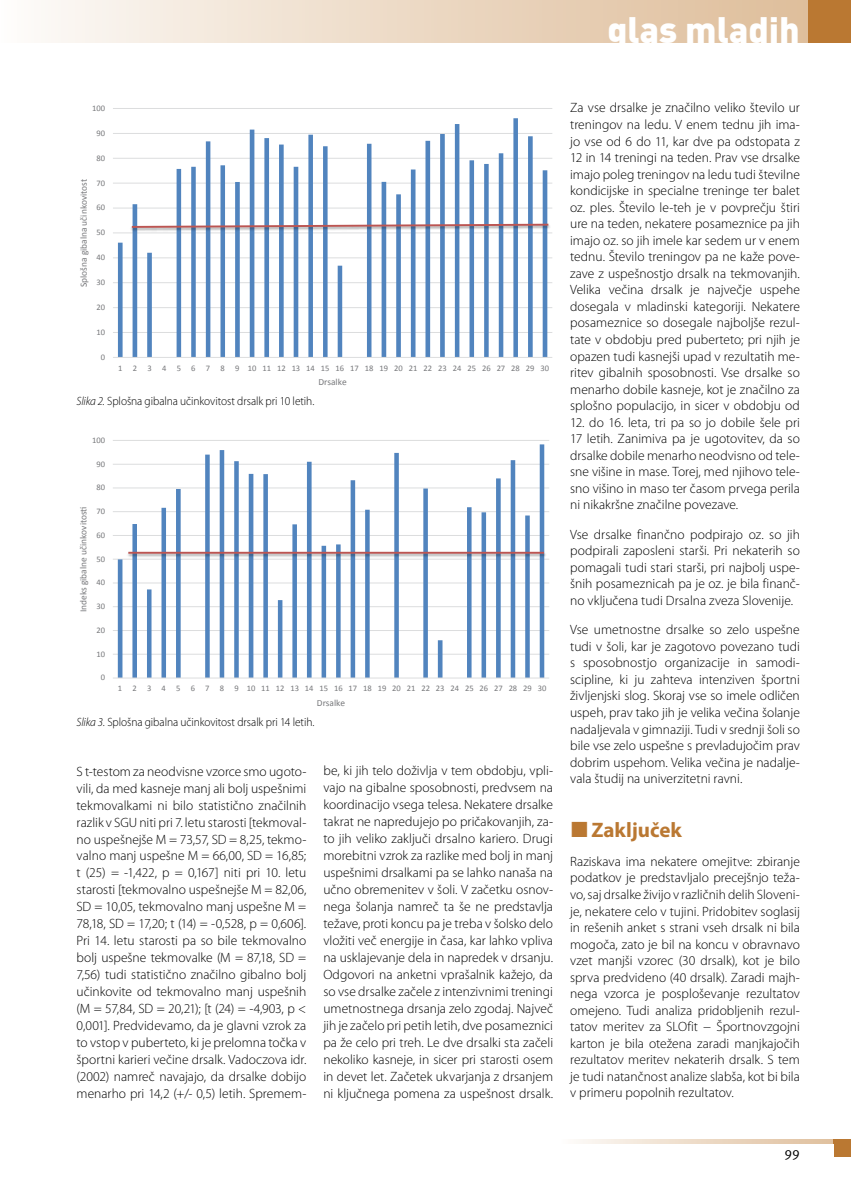
<style>
.page{position:relative;width:851px;height:1191px;background:#fff}
.page>*{position:absolute;margin:0;border:0;box-sizing:border-box;transform-origin:0 0}
.t1{font:900 36px "DINCE";color:#fff}
.t2{font:700 21px "Myriad Pro";letter-spacing:-.005em;color:#ba7832}
.t3{font:300 13.5px/16.5px "Myriad Pro";color:#000;text-align:justify}
.t4{font:13.5px "Meta Pro";color:#000}
.t5{font:300 12px "Myriad Pro";letter-spacing:-.005em;color:#000;scale:.95 1}
.t6{font:9.45px "Calibri";color:#77787b}
.t7{font:8.55px "Calibri";color:#77787b}
.s1{font-style:italic}
</style>
<div class="page">
<div style="left:0;top:0;width:850px;height:43px;background:linear-gradient(to right,#fcfaf7,#dcb993)"></div>
<div style="left:808px;top:0;width:42px;height:43px;background:#ba7832"></div>
<div style="left:561px;top:1140px;width:289px;height:17px;background:linear-gradient(to right,#fdfbf8,#ddbb96)"></div>
<div style="left:833px;top:1140px;width:17px;height:17px;background:#ba7832"></div>
<div style="left:561px;top:1144px;width:272px;height:13px;background:#fff"></div>
<svg style="left:113px;top:108px;width:440px;height:250px"></svg>
<img style="left:129px;top:222px;width:423px;height:10px">
<svg style="left:130px;top:223px;width:420px;height:6px"></svg>
<svg style="left:113px;top:440px;width:436px;height:239px"></svg>
<img style="left:125px;top:550px;width:423px;height:8px">
<hr style="left:128px;top:552px;width:416px;height:2px;background:#bc5552">
<h1 class="t1" style="left:607px;top:5px;width:194px">glas mladih</h1>
<p class="t7" style="left:92px;top:103px;width:14px">100</p>
<p class="t7" style="left:96px;top:127px;width:10px">90</p>
<p class="t6" style="left:78px;top:287px;width:110px;rotate:-90deg">Splošna gibalna učinkovitost</p>
<p class="t7" style="left:96px;top:152px;width:10px">80</p>
<p class="t7" style="left:96px;top:177px;width:10px">70</p>
<p class="t7" style="left:96px;top:202px;width:10px">60</p>
<p class="t7" style="left:96px;top:227px;width:10px">50</p>
<p class="t7" style="left:96px;top:252px;width:10px">40</p>
<p class="t7" style="left:96px;top:277px;width:10px">30</p>
<p class="t7" style="left:96px;top:302px;width:10px">20</p>
<p class="t7" style="left:96px;top:327px;width:10px">10</p>
<p class="t7" style="left:101px;top:351px;width:6px">0</p>
<p class="t7" style="left:118px;top:362px;width:432px">1 2 3 4 5 6 7 8 9 101112131415161718192021222324252627282930</p>
<p class="t6" style="left:318px;top:376px;width:30px">Drsalke</p>
<p class="t5" style="left:77px;top:395px;width:252px"><span class="s1">Slika 2.</span> Splošna gibalna učinkovitost drsalk pri 10 letih.</p>
<p class="t7" style="left:92px;top:434px;width:14px">100</p>
<p class="t7" style="left:96px;top:458px;width:10px">90</p>
<p class="t6" style="left:77px;top:612px;width:108px;rotate:-90deg">Indeks gibalne učinkovitosti</p>
<p class="t7" style="left:96px;top:482px;width:10px">80</p>
<p class="t7" style="left:96px;top:506px;width:10px">70</p>
<p class="t7" style="left:96px;top:529px;width:10px">60</p>
<p class="t7" style="left:96px;top:553px;width:10px">50</p>
<p class="t7" style="left:96px;top:577px;width:10px">40</p>
<p class="t7" style="left:96px;top:601px;width:10px">30</p>
<p class="t7" style="left:96px;top:624px;width:10px">20</p>
<p class="t7" style="left:96px;top:648px;width:10px">10</p>
<p class="t7" style="left:101px;top:672px;width:6px">0</p>
<p class="t7" style="left:118px;top:683px;width:430px">1 2 3 4 5 6 7 8 9 101112131415161718192021222324252627282930</p>
<p class="t6" style="left:317px;top:696px;width:30px">Drsalke</p>
<p class="t5" style="left:77px;top:715px;width:252px"><span class="s1">Slika 3.</span> Splošna gibalna učinkovitost drsalk pri 14 letih.</p>
<p class="t3" style="left:77px;top:763px;width:231px;line-height:17px">S t-testom za neodvisne vzorce smo ugoto&shy;vili, da med kasneje manj ali bolj uspešnimi tekmovalkami ni bilo statistično značilnih razlik v SGU niti pri 7. letu starosti [tekmoval&shy;no uspešnejše M = 73,57, SD = 8,25, tekmo&shy;valno manj uspešne M = 66,00, SD = 16,85; t (25) = -1,422, p = 0,167] niti pri 10. letu starosti [tekmovalno uspešnejše M = 82,06, SD = 10,05, tekmovalno manj uspešne M = 78,18, SD = 17,20; t (14) = -0,528, p = 0,606].<br>Pri 14. letu starosti pa so bile tekmovalno bolj uspešne tekmovalke (M = 87,18, SD = 7,56) tudi statistično značilno gibalno bolj učinkovite od tekmovalno manj uspešnih (M = 57,84, SD = 20,21); [t (24) = -4,903, p &lt; 0,001]. Predvidevamo, da je glavni vzrok za to vstop v puberteto, ki je prelomna točka v športni karieri večine drsalk. Vadoczova idr. (2002) namreč navajajo, da drsalke dobijo menarho pri 14,2 (+/- 0,5) letih. Spremem-</p>
<p class="t3" style="left:323px;top:762px;width:231px;line-height:17px">be, ki jih telo doživlja v tem obdobju, vpli&shy;vajo na gibalne sposobnosti, predvsem na koordinacijo vsega telesa. Nekatere drsalke takrat ne napredujejo po pričakovanjih, za&shy;to jih veliko zaključi drsalno kariero. Drugi morebitni vzrok za razlike med bolj in manj uspešnimi drsalkami pa se lahko nanaša na učno obremenitev v šoli. V začetku osnov&shy;nega šolanja namreč ta še ne predstavlja težave, proti koncu pa je treba v šolsko delo vložiti več energije in časa, kar lahko vpliva na usklajevanje dela in napredek v drsanju.<br>Odgovori na anketni vprašalnik kažejo, da so vse drsalke začele z intenzivnimi treningi umetnostnega drsanja zelo zgodaj. Največ jih je začelo pri petih letih, dve posameznici pa že celo pri treh. Le dve drsalki sta začeli nekoliko kasneje, in sicer pri starosti osem in devet let. Začetek ukvarjanja z drsanjem ni ključnega pomena za uspešnost drsalk.</p>
<p class="t3" style="left:570px;top:100px;width:231px">Za vse drsalke je značilno veliko število ur treningov na ledu. V enem tednu jih ima&shy;jo vse od 6 do 11, kar dve pa odstopata z 12 in 14 treningi na teden. Prav vse drsalke imajo poleg treningov na ledu tudi številne kondicijske in specialne treninge ter balet oz. ples. Število le-teh je v povprečju štiri ure na teden, nekatere posameznice pa jih imajo oz. so jih imele kar sedem ur v enem tednu. Število treningov pa ne kaže pove&shy;zave z uspešnostjo drsalk na tekmovanjih.<br>Velika večina drsalk je največje uspehe dosegala v mladinski kategoriji. Nekatere posameznice so dosegale najboljše rezul&shy;tate v obdobju pred puberteto; pri njih je opazen tudi kasnejši upad v rezultatih me&shy;ritev gibalnih sposobnosti. Vse drsalke so menarho dobile kasneje, kot je značilno za splošno populacijo, in sicer v obdobju od</p>
<p class="t3" style="left:570px;top:414px;width:231px">12. do 16. leta, tri pa so jo dobile šele pri 17 letih. Zanimiva pa je ugotovitev, da so drsalke dobile menarho neodvisno od tele&shy;sne višine in mase. Torej, med njihovo tele&shy;sno višino in maso ter časom prvega perila ni nikakršne značilne povezave.</p>
<p class="t3" style="left:570px;top:526px;width:231px">Vse drsalke finančno podpirajo oz. so jih podpirali zaposleni starši. Pri nekaterih so pomagali tudi stari starši, pri najbolj uspe&shy;šnih posameznicah pa je oz. je bila finanč&shy;no vključena tudi Drsalna zveza Slovenije.</p>
<p class="t3" style="left:570px;top:621px;width:231px">Vse umetnostne drsalke so zelo uspešne tudi v šoli, kar je zagotovo povezano tudi s sposobnostjo organizacije in samodi&shy;scipline, ki ju zahteva intenziven športni življenjski slog. Skoraj vse so imele odličen uspeh, prav tako jih je velika večina šolanje nadaljevala v gimnaziji. Tudi v srednji šoli so bile vse zelo uspešne s prevladujočim prav dobrim uspehom. Velika večina je nadalje&shy;vala študij na univerzitetni ravni.</p>
<h2 class="t2" style="left:591px;top:815px;width:92px">Zaključek</h2>
<p class="t3" style="left:570px;top:853px;width:231px">Raziskava ima nekatere omejitve: zbiranje podatkov je predstavljalo precejšnjo teža&shy;vo, saj drsalke živijo v različnih delih Sloveni&shy;je, nekatere celo v tujini. Pridobitev soglasij in rešenih anket s strani vseh drsalk ni bila mogoča, zato je bil na koncu v obravnavo vzet manjši vzorec (30 drsalk), kot je bilo sprva predvideno (40 drsalk). Zaradi majh&shy;nega vzorca je posploševanje rezultatov omejeno. Tudi analiza pridobljenih rezul&shy;tatov meritev za SLOfit − Športnovzgojni karton je bila otežena zaradi manjkajočih rezultatov meritev nekaterih drsalk. S tem je tudi natančnost analize slabša, kot bi bila v primeru popolnih rezultatov.</p>
<p class="t4" style="left:784px;top:1144px;width:17px">99</p>
</div>
